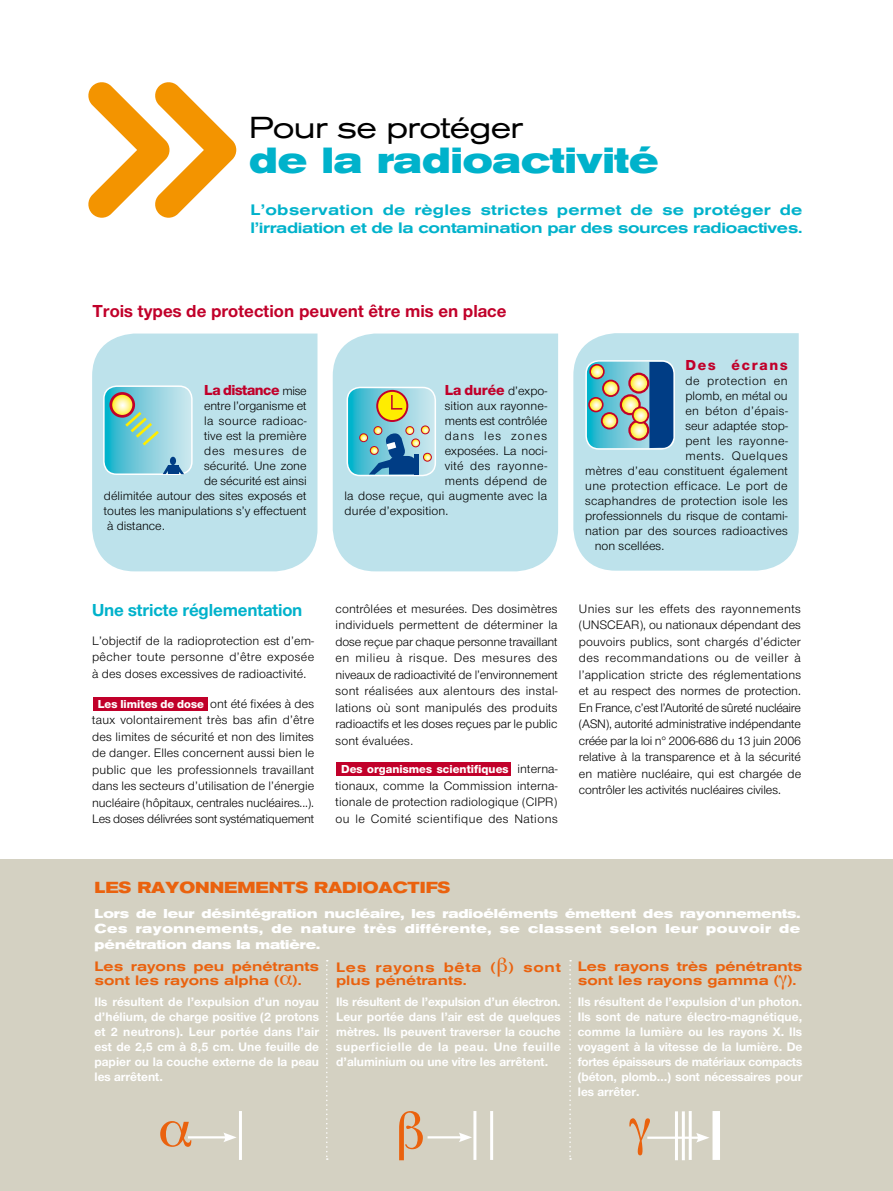
<style>
.page{position:relative;width:893px;height:1191px;background:#fff}
.page>*{position:absolute;margin:0;border:0;box-sizing:border-box;transform-origin:0 0}
.t1{font:700 expanded 36px "Akzidenz Grotesk BQ";color:#00b2cb}
.t2{font:expanded 30px "Akzidenz Grotesk BQ";letter-spacing:-.025em;color:#000}
.t3{font:700 18px "Nimbus AREVA";color:#c1002a}
.t4{font:700 18px "Nimbus AREVA";letter-spacing:-.01em;color:#00b2cb}
.t5{font:700 expanded 15.9px "Akzidenz Grotesk BQ";letter-spacing:.105em;color:#ea620e}
.t6{font:500 expanded 15px/18px "Akzidenz Grotesk BQ";letter-spacing:-.025em;color:#00b2cb}
.t7{font:800 15px "Nimbus AREVA";letter-spacing:-.01em;color:#c1002a}
.t8{font:800 15px "Nimbus AREVA";letter-spacing:.12em;color:#c1002a}
.t9{font:500 expanded 13.5px/13.5px "Akzidenz Grotesk BQ";color:#ea620e}
.t10{font:12.75px/16.5px "Nimbus AREVA";letter-spacing:.005em;color:#000;text-align:justify}
.t11{font:700 12.75px/15px "Nimbus AREVA";color:#fff;text-align:justify}
.t12{font:700 expanded 12.75px/15.3px "Akzidenz Grotesk BQ";letter-spacing:.025em;color:#fff;text-align:justify}
.t13{font:12.75px "Nimbus AREVA";letter-spacing:.03em;color:#000}
.t14{font:12.75px "Nimbus AREVA";letter-spacing:.035em;color:#000}
.t15{font:12.75px "Nimbus AREVA";letter-spacing:.05em;color:#000}
.t16{font:12.75px "Nimbus AREVA";letter-spacing:.025em;color:#000}
.t17{font:12.75px "Nimbus AREVA";letter-spacing:.045em;color:#000}
.t18{font:12.75px "Nimbus AREVA";letter-spacing:.06em;color:#000}
.t19{font:12.75px "Nimbus AREVA";letter-spacing:.085em;color:#000}
.t20{font:800 12px "Nimbus AREVA";letter-spacing:.005em;color:#fff}
.s1{font-weight:400;font-size:12.75px;color:#000}
.s2{font-family:"Akzidenz Grotesk BQ";font-weight:300;font-stretch:expanded}
</style>
<div class="page">
<svg style="left:88px;top:82px;width:148px;height:136px"></svg>
<div style="left:0;top:859px;width:893px;height:332px;background:#d4d1c2"></div>
<div style="left:93px;top:697px;width:114px;height:14px;background:#c1002a"></div>
<div style="left:336px;top:762px;width:175px;height:14px;background:#c1002a"></div>
<hr style="left:188px;top:1136px;width:39px;height:2px;background:#fff">
<svg style="left:223px;top:1133px;width:14px;height:9px"></svg>
<hr style="left:239px;top:1111px;width:3px;height:49px;background:#fff">
<hr style="left:428px;top:1136px;width:35px;height:2px;background:#fff">
<svg style="left:459px;top:1132px;width:13px;height:10px"></svg>
<hr style="left:473px;top:1111px;width:3px;height:49px;background:#fff">
<hr style="left:490px;top:1111px;width:3px;height:49px;background:#fff">
<hr style="left:647px;top:1136px;width:53px;height:2px;background:#fff">
<svg style="left:696px;top:1133px;width:13px;height:9px"></svg>
<hr style="left:675px;top:1111px;width:3px;height:49px;background:#fff">
<hr style="left:682px;top:1111px;width:3px;height:49px;background:#fff">
<hr style="left:689px;top:1111px;width:3px;height:49px;background:#fff">
<div style="left:712px;top:1111px;width:8px;height:49px;background:#fff"></div>
<svg style="left:326px;top:960px;width:2px;height:199px"></svg>
<svg style="left:569px;top:960px;width:2px;height:199px"></svg>
<div style="left:92px;top:333px;width:225px;height:238px;background:#bde2eb"></div>
<div style="left:333px;top:333px;width:225px;height:238px;background:#bde2eb"></div>
<div style="left:573px;top:333px;width:226px;height:237px;background:#bde2eb"></div>
<div style="left:103px;top:385px;width:90px;height:90px;border:2px solid #fff;border-radius:13px"></div>
<svg style="left:104px;top:386px;width:88px;height:88px"></svg>
<svg style="left:347px;top:387px;width:88px;height:88px"></svg>
<div style="left:585px;top:360px;width:90px;height:90px;border:2px solid #fff;border-radius:13px"></div>
<svg style="left:586px;top:361px;width:88px;height:88px"></svg>
<svg style="left:621px;top:395px;width:19px;height:19px"></svg>
<div style="left:620px;top:394px;width:21px;height:21px;border:2px solid #c1002a;border-radius:50%"></div>
<svg style="left:629px;top:421px;width:19px;height:18px"></svg>
<div style="left:628px;top:420px;width:21px;height:21px;border:2px solid #c1002a;border-radius:50%"></div>
<svg style="left:633px;top:407px;width:15px;height:16px"></svg>
<div style="left:632px;top:406px;width:17px;height:18px;border:2px solid #c1002a;border-radius:50%"></div>
<svg style="left:602px;top:413px;width:15px;height:15px"></svg>
<div style="left:601px;top:412px;width:17px;height:17px;border:2px solid #c1002a;border-radius:50%"></div>
<svg style="left:603px;top:380px;width:15px;height:16px"></svg>
<div style="left:602px;top:379px;width:17px;height:18px;border:2px solid #c1002a;border-radius:50%"></div>
<svg style="left:589px;top:398px;width:14px;height:13px"></svg>
<div style="left:588px;top:397px;width:16px;height:15px;border:2px solid #c1002a;border-radius:50%"></div>
<svg style="left:590px;top:365px;width:14px;height:13px"></svg>
<div style="left:589px;top:364px;width:16px;height:15px;border:2px solid #c1002a;border-radius:50%"></div>
<svg style="left:629px;top:374px;width:19px;height:18px"></svg>
<div style="left:628px;top:372px;width:21px;height:21px;border:2px solid #c1002a;border-radius:50%"></div>
<h2 class="t2" style="left:249px;top:110px;width:275px">Pour se protéger</h2>
<h1 class="t1" style="left:249px;top:140px;width:411px">de la radioactivité</h1>
<p class="t6" style="left:251px;top:200px;width:553px">L’observation de règles strictes permet de se protéger de l’irradiation et de la contamination par des sources radioactives.</p>
<h3 class="t3" style="left:92px;top:300px;width:416px">Trois types de protection peuvent être mis en place</h3>
<p class="t7" style="left:204px;top:381px;width:104px">La distance <span class="s1">mise</span></p>
<p class="t10" style="left:204px;top:397px;width:104px">entre l’organisme et</p>
<p class="t16" style="left:204px;top:413px;width:104px">la source radioac-</p>
<p class="t10" style="left:204px;top:427px;width:104px">tive est la première</p>
<p class="t18" style="left:204px;top:443px;width:104px">des mesures de</p>
<p class="t10" style="left:204px;top:457px;width:104px">sécurité. Une zone</p>
<p class="t10" style="left:204px;top:472px;width:104px">de sécurité est ainsi</p>
<p class="t10" style="left:104px;top:487px;width:204px">délimitée autour des sites exposés et</p>
<p class="t10" style="left:104px;top:502px;width:204px">toutes les manipulations s’y effectuent</p>
<p class="t10" style="left:107px;top:517px;width:60px">à distance<span class="s2">.</span></p>
<p class="t7" style="left:445px;top:381px;width:104px">La durée <span class="s1">d’expo-</span></p>
<p class="t10" style="left:445px;top:397px;width:104px">sition aux rayonne-</p>
<p class="t10" style="left:445px;top:412px;width:104px">ments est contrôlée</p>
<p class="t19" style="left:445px;top:428px;width:104px">dans les zones</p>
<p class="t10" style="left:445px;top:442px;width:104px">exposées. La noci-</p>
<p class="t17" style="left:445px;top:458px;width:104px">vité des rayonne-</p>
<p class="t13" style="left:445px;top:473px;width:104px">ments dépend de</p>
<p class="t10" style="left:345px;top:487px;width:204px">la dose reçue, qui augmente avec la</p>
<p class="t10" style="left:345px;top:502px;width:105px">durée d’exposition.</p>
<h3 class="t4" style="left:92px;top:599px;width:212px">Une stricte réglementation</h3>
<p class="t10" style="left:92px;top:632px;width:224px">L’objectif de la radioprotection est d’em&shy;pêcher toute personne d’être exposée à des doses excessives de radioactivité.</p>
<p class="t20" style="left:98px;top:696px;width:218px">Les limites de dose <span class="s1">ont été fixées à des</span></p>
<p class="t10" style="left:92px;top:711px;width:224px">taux volontairement très bas afin d’être des limites de sécurité et non des limites de danger. Elles concernent aussi bien le public que les professionnels travaillant dans les secteurs d’utilisation de l’énergie nucléaire (hôpitaux, centrales nucléaires...).<br>Les doses délivrées sont systématiquement</p>
<p class="t10" style="left:335px;top:600px;width:224px">contrôlées et mesurées. Des dosimètres individuels permettent de déterminer la dose reçue par chaque personne travaillant en milieu à risque. Des mesures des niveaux de radioactivité de l’environnement sont réalisées aux alentours des instal&shy;lations où sont manipulés des produits radioactifs et les doses reçues par le public sont évaluées<span class="s2">.</span></p>
<p class="t20" style="left:341px;top:762px;width:218px">Des organismes scientifiques <span class="s1">interna-</span></p>
<p class="t10" style="left:335px;top:777px;width:224px">tionaux, comme la Commission interna&shy;tionale de protection radiologique (CIPR) ou le Comité scientifique des Nations</p>
<p class="t8" style="left:685px;top:356px;width:104px">Des écrans</p>
<p class="t15" style="left:685px;top:373px;width:104px">de protection en</p>
<p class="t10" style="left:685px;top:387px;width:104px">plomb, en métal ou</p>
<p class="t14" style="left:685px;top:403px;width:104px">en béton d’épais-</p>
<p class="t10" style="left:685px;top:417px;width:104px">seur adaptée stop-</p>
<p class="t14" style="left:685px;top:433px;width:104px">pent les rayonne-</p>
<p class="t15" style="left:685px;top:448px;width:104px">ments. Quelques</p>
<p class="t10" style="left:585px;top:462px;width:204px">mètres d’eau constituent également</p>
<p class="t13" style="left:585px;top:478px;width:204px">une protection efficace. Le port de</p>
<p class="t10" style="left:585px;top:492px;width:204px">scaphandres de protection isole les</p>
<p class="t10" style="left:585px;top:507px;width:204px">professionnels du risque de contami-</p>
<p class="t10" style="left:585px;top:522px;width:204px">nation par des sources radioactives</p>
<p class="t10" style="left:595px;top:537px;width:71px">non scellées.</p>
<p class="t10" style="left:579px;top:600px;width:224px">Unies sur les effets des rayonnements (UNSCEAR), ou nationaux dépendant des pouvoirs publics, sont chargés d’édicter des recommandations ou de veiller à l’application stricte des réglementations et au respect des normes de protection.<br>En France, c’est l’Autorité de sûreté nucléaire (ASN), autorité administrative indépendante créée par la loi n° 2006-686 du 13 juin 2006 relative à la transparence et à la sécurité en matière nucléaire, qui est chargée de contrôler les activités nucléaires civiles.</p>
<p class="t5" style="left:95px;top:878px;width:357px">Les rayonnements radioactifs</p>
<p class="t12" style="left:95px;top:906px;width:707px">Lors de leur désintégration nucléaire, les radioéléments émettent des rayonnements.<br>Ces rayonnements, de nature très différente, se classent selon leur pouvoir de pénétration dans la matière.</p>
<p class="t9" style="left:95px;top:960px;width:226px">Les rayons peu pénétrants sont les rayons alpha ( ).</p>
<p class="t11" style="left:95px;top:994px;width:226px">Ils résultent de l’expulsion d’un noyau d’hélium, de charge positive (2 protons et 2 neutrons). Leur portée dans l’air est de 2,5 cm à 8,5 cm. Une feuille de papier ou la couche externe de la peau les arrêtent.</p>
<p class="t9" style="left:336px;top:960px;width:226px">Les rayons bêta ( ) sont plus pénétrants.</p>
<p class="t11" style="left:336px;top:994px;width:226px">Ils résultent de l’expulsion d’un électron.<br>Leur portée dans l’air est de quelques mètres. Ils peuvent traverser la couche superficielle de la peau. Une feuille d’aluminium ou une vitre les arrêtent.</p>
<p class="t9" style="left:578px;top:960px;width:226px">Les rayons très pénétrants sont les rayons gamma ( ).</p>
<p class="t11" style="left:578px;top:994px;width:226px">Ils résultent de l’expulsion d’un photon.<br>Ils sont de nature électro-magnétique, comme la lumière ou les rayons X. Ils voyagent à la vitesse de la lumière. De fortes épaisseurs de matériaux compacts (béton, plomb…) sont nécessaires pour les arrêter.</p>
</div>
